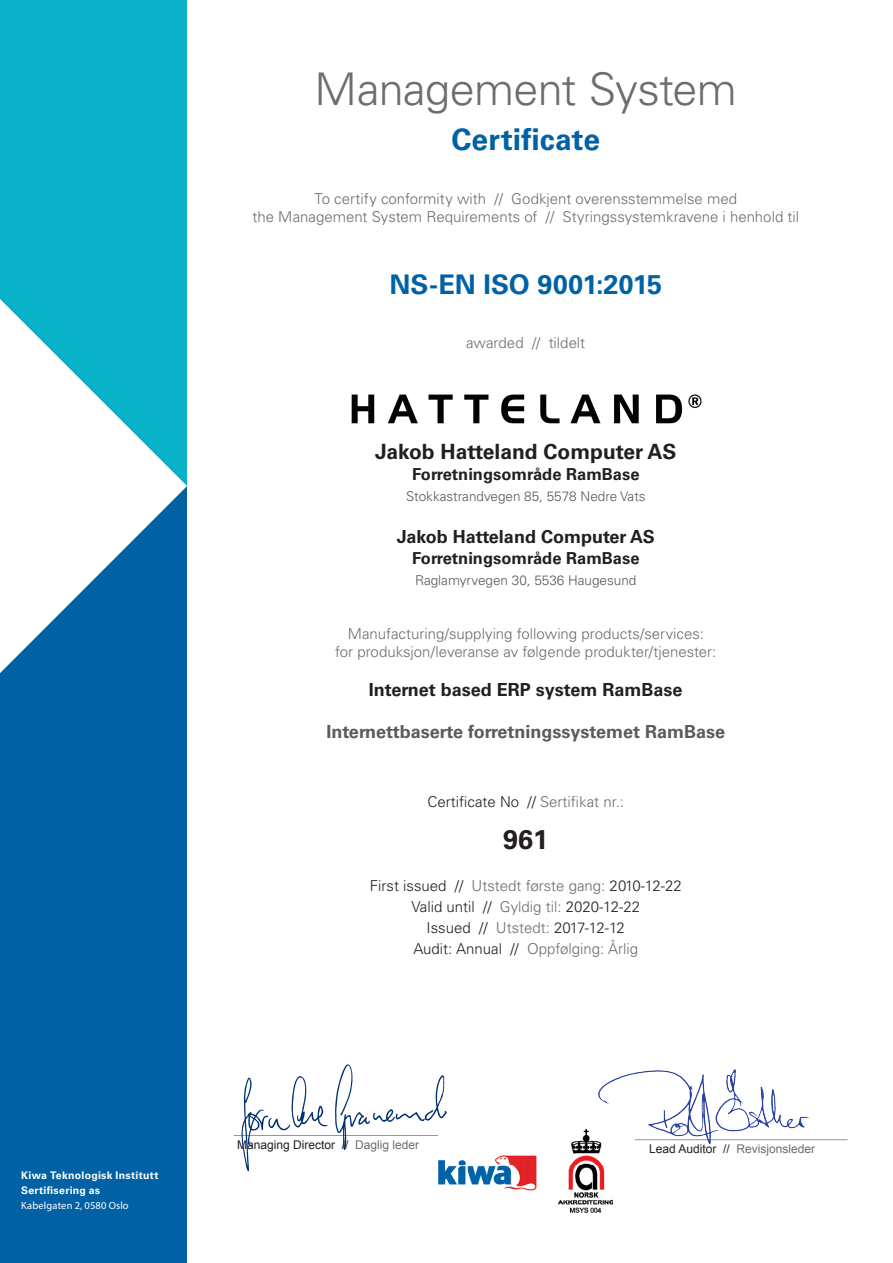
<style>
.page{position:relative;width:893px;height:1263px;background:#fff}
.page>*{position:absolute;margin:0;border:0;box-sizing:border-box;transform-origin:0 0}
.certificate_title{font:300 45px "Univers LT Std";letter-spacing:-.015em;color:#6c6d70}
.certificate{font:700 30px "Univers LT Std";letter-spacing:.005em;color:#0062a5}
.certificate-2{font:700 27px "Univers LT Std";letter-spacing:-.005em;color:#0062a5}
.t1{font:700 27px "Univers LT Std";color:#231f20}
.t2{font:700 21px "Univers LT Std";color:#231f20}
.t3{font:700 18px "Univers LT Std";color:#231f20}
.t4{font:700 18px "Univers LT Std";color:#5f5959}
.t5{font:700 16.5px "Univers LT Std";color:#231f20}
.explanation_text{font:300 15px "Univers LT Std";color:#6c6d70}
.t6{font:300 15px "Univers LT Std";color:#231f20}
.t7{font:300 13.5px "Univers LT Std";color:#57585a}
.t8{font:12px "Arial";color:#231f20}
.t9{font:12px "Arial";color:#6c6d70}
.t10{font:700 10.5px/15px "Univers LT Std";letter-spacing:.025em;color:#fff}
.t11{font:10.5px "Myriad Pro";letter-spacing:.015em;color:#fff}
.s1{color:#6c6d70}
.s2{color:#231f20}
</style>
<div class="page">
<div style="left:0;top:486px;width:187px;height:777px;background:#0062a5"></div>
<div style="left:0;top:0;width:187px;height:486px;background:#09b1c7"></div>
<svg style="left:0;top:299px;width:187px;height:374px;fill:#fff"></svg>
<hr style="left:234px;top:1135px;width:212px;height:1px;background:#939598">
<hr style="left:635px;top:1139px;width:213px;height:1px;background:#939598">
<img style="left:439px;top:1130px;width:174px;height:83px">
<img style="left:351px;top:394px;width:351px;height:30px">
<img style="left:594px;top:1069px;width:216px;height:76px">
<svg style="left:335px;top:1064px;width:112px;height:86px"></svg>
<svg style="left:242px;top:1076px;width:86px;height:95px"></svg>
<p class="t10" style="left:21px;top:1168px;width:139px">Kiwa Teknologisk Institutt<br>Sertifisering as</p>
<p class="t11" style="left:21px;top:1199px;width:109px">Kabelgaten 2, 0580 Oslo</p>
<p class="certificate_title" style="left:315px;top:62px;width:424px">Management System</p>
<p class="certificate" style="left:451px;top:122px;width:150px">Certificate</p>
<p class="explanation_text" style="left:314px;top:190px;width:424px">To certify conformity with // Godkjent overensstemmelse med</p>
<p class="explanation_text" style="left:252px;top:208px;width:548px">the Management System Requirements of // Styringssystemkravene i henhold til</p>
<p class="certificate-2" style="left:389px;top:269px;width:274px">NS-EN ISO 9001:2015</p>
<p class="explanation_text" style="left:466px;top:334px;width:120px">awarded // tildelt</p>
<p class="t2" style="left:375px;top:439px;width:303px">Jakob Hatteland Computer AS</p>
<p class="t5" style="left:412px;top:464px;width:229px">Forretningsområde RamBase</p>
<p class="t7" style="left:406px;top:488px;width:241px">Stokkastrandvegen 85, 5578 Nedre Vats</p>
<p class="t3" style="left:397px;top:526px;width:260px">Jakob Hatteland Computer AS</p>
<p class="t5" style="left:412px;top:548px;width:229px">Forretningsområde RamBase</p>
<p class="t7" style="left:415px;top:572px;width:223px">Raglamyrvegen 30, 5536 Haugesund</p>
<p class="explanation_text" style="left:348px;top:625px;width:358px">Manufacturing/supplying following products/services:</p>
<p class="explanation_text" style="left:335px;top:643px;width:383px">for produksjon/leveranse av følgende produkter/tjenester:</p>
<p class="t3" style="left:369px;top:679px;width:315px">Internet based ERP system RamBase</p>
<p class="t4" style="left:326px;top:721px;width:400px">Internettbaserte forretningssystemet RamBase</p>
<p class="t6" style="left:428px;top:792px;width:198px">Certificate No // <span class="s1">Sertifikat nr.:</span></p>
<p class="t1" style="left:503px;top:823px;width:47px">961</p>
<p class="t6" style="left:370px;top:876px;width:313px">First issued // <span class="s1">Utstedt første gang:</span> 2010-12-22</p>
<p class="t6" style="left:412px;top:897px;width:230px">Valid until // <span class="s1">Gyldig til:</span> 2020-12-22</p>
<p class="t6" style="left:427px;top:918px;width:200px">Issued // <span class="s1">Utstedt:</span> 2017-12-12</p>
<p class="explanation_text" style="left:414px;top:939px;width:226px"><span class="s2">Audit: Annual //</span> Oppfølging: Årlig</p>
<p class="t8" style="left:237px;top:1136px;width:184px">Managing Director // <span class="s1">Daglig leder</span></p>
<p class="t9" style="left:649px;top:1140px;width:168px"><span class="s2">Lead Auditor //</span> Revisjonsleder</p>
</div>
